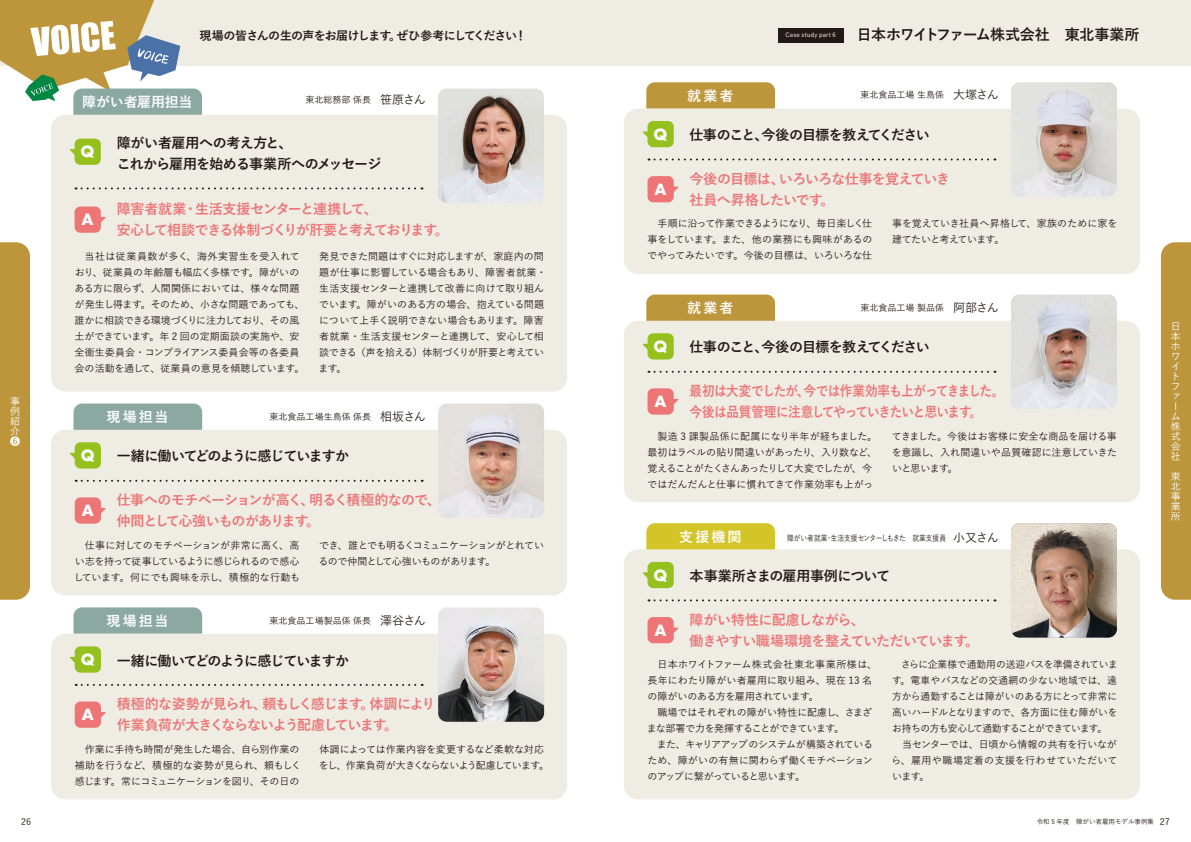
<style>
.page{position:relative;width:1191px;height:842px;background:#fff}
.page>*{position:absolute;margin:0;border:0;box-sizing:border-box;transform-origin:0 0}
.t1{font:700 15px "Yu Go";letter-spacing:-.05em;color:#231916}
.t2{font:700 15px "Futura";color:#fff}
.t3{font:700 14px/21px "Yu Go";letter-spacing:-.06em;color:#ed7576}
.t4{font:700 14px/21px "Yu Go";letter-spacing:-.06em;color:#231916}
.t5{font:700 14px/21px "Yu Go";letter-spacing:-.06em;color:#ed7576;scale:.9 1}
.t6{font:700 14px "Yu Go";letter-spacing:-.085em;color:#231916}
.t7{font:700 14px "Yu Go";letter-spacing:.145em;color:#fff}
.t8{font:700 14px "Yu Go";letter-spacing:-.02em;color:#fff}
.t9{font:700 12px "Yu Go";letter-spacing:-.065em;color:#231916}
.t10{font:500 10px/16px "Yu Go";letter-spacing:-.02em;color:#231916}
.t11{font:500 10px/16px "Yu Go";color:#231916}
.t12{font:500 10px/16px "Yu Go";letter-spacing:-.06em;color:#231916}
.t13{font:500 10px/10px "Yu Go";color:#fff;text-align:justify}
.t14{font:500 9px "Yu Go";color:#231916}
.t15{font:500 8px "Yu Go";color:#231916;scale:.84 1}
.t16{font:500 6.5px "Yu Go";color:#231916}
.t17{font:500 6px "Yu Go";letter-spacing:.03em;color:#fff}
.s1{font-size:12px}
.s2{font-size:9px}
</style>
<div class="page">
<div style="left:0;top:0;width:1191px;height:65px;background:#efece3"></div>
<div style="left:0;top:242px;width:30px;height:358px;background:#bd963c"></div>
<div style="left:1161px;top:242px;width:30px;height:358px;background:#bd963c"></div>
<div style="left:778px;top:28px;width:65px;height:14px;background:#231916"></div>
<div style="left:51px;top:115px;width:516px;height:277px;background:#efece3;border-radius:14px"></div>
<svg style="left:76px;top:187px;width:346px;height:2px"></svg>
<svg style="left:0;top:0;width:202px;height:115px"></svg>
<div style="left:75px;top:207px;width:26px;height:26px;background:#ed7576;border-radius:6px"></div>
<svg style="left:100px;top:217px;width:6px;height:8px"></svg>
<div style="left:75px;top:139px;width:26px;height:26px;background:#96c01d;border-radius:6px"></div>
<svg style="left:69px;top:149px;width:6px;height:8px"></svg>
<img style="left:438px;top:89px;width:106px;height:114px">
<div style="left:51px;top:430px;width:516px;height:165px;background:#efece3;border-radius:14px"></div>
<svg style="left:76px;top:480px;width:347px;height:2px"></svg>
<div style="left:75px;top:497px;width:26px;height:27px;background:#ed7576;border-radius:6px"></div>
<svg style="left:101px;top:508px;width:5px;height:5px"></svg>
<div style="left:75px;top:442px;width:26px;height:26px;background:#96c01d;border-radius:6px"></div>
<svg style="left:70px;top:453px;width:5px;height:7px"></svg>
<img style="left:438px;top:404px;width:106px;height:114px">
<div style="left:73px;top:404px;width:129px;height:26px;background:#8ba9a1"></div>
<div style="left:624px;top:108px;width:516px;height:166px;background:#efece3;border-radius:14px"></div>
<svg style="left:648px;top:158px;width:347px;height:2px"></svg>
<div style="left:647px;top:176px;width:27px;height:26px;background:#ed7576;border-radius:6px"></div>
<svg style="left:673px;top:187px;width:6px;height:7px"></svg>
<div style="left:647px;top:121px;width:27px;height:26px;background:#96c01d;border-radius:6px"></div>
<svg style="left:642px;top:131px;width:6px;height:8px"></svg>
<img style="left:1011px;top:82px;width:106px;height:115px">
<div style="left:646px;top:82px;width:129px;height:26px;background:#bd963c"></div>
<div style="left:624px;top:321px;width:516px;height:181px;background:#efece3;border-radius:14px"></div>
<svg style="left:648px;top:371px;width:347px;height:2px"></svg>
<div style="left:647px;top:388px;width:27px;height:27px;background:#ed7576;border-radius:6px"></div>
<svg style="left:673px;top:399px;width:6px;height:7px"></svg>
<div style="left:647px;top:333px;width:27px;height:26px;background:#96c01d;border-radius:6px"></div>
<svg style="left:642px;top:344px;width:6px;height:7px"></svg>
<img style="left:1011px;top:295px;width:106px;height:114px">
<div style="left:646px;top:295px;width:129px;height:26px;background:#bd963c"></div>
<svg style="left:73px;top:607px;width:129px;height:27px;background:#8faca4"></svg>
<div style="left:51px;top:634px;width:516px;height:165px;background:#efece3;border-radius:14px"></div>
<svg style="left:76px;top:684px;width:347px;height:2px"></svg>
<div style="left:75px;top:701px;width:26px;height:27px;background:#ed7576;border-radius:6px"></div>
<svg style="left:101px;top:712px;width:5px;height:6px"></svg>
<div style="left:75px;top:646px;width:26px;height:27px;background:#96c01d;border-radius:6px"></div>
<svg style="left:70px;top:657px;width:5px;height:7px"></svg>
<img style="left:438px;top:607px;width:106px;height:115px">
<div style="left:624px;top:549px;width:516px;height:250px;background:#efece3;border-radius:14px"></div>
<img style="left:1011px;top:523px;width:106px;height:114px">
<svg style="left:648px;top:599px;width:347px;height:2px"></svg>
<div style="left:647px;top:617px;width:27px;height:26px;background:#ed7576;border-radius:6px"></div>
<svg style="left:673px;top:627px;width:6px;height:8px"></svg>
<div style="left:647px;top:562px;width:27px;height:26px;background:#96c01d;border-radius:6px"></div>
<svg style="left:642px;top:572px;width:6px;height:8px"></svg>
<div style="left:646px;top:523px;width:129px;height:26px;background:#d3c428"></div>
<p class="t13" style="left:10px;top:395px;width:11px">事例紹介❻</p>
<p class="t9" style="left:200px;top:29px;width:328px">現場の皆さんの生の声をお届けします。ぜひ参考にしてください！</p>
<h2 class="t8" style="left:82px;top:94px;width:112px">障がい者雇用担当</h2>
<p class="t14" style="left:305px;top:91px;width:122px">東北総務部 係長　<span class="s1">笹原さん</span></p>
<h2 class="t4" style="left:117px;top:133px;width:266px">障がい者雇用への考え方と、<br>これから雇用を始める事業所へのメッセージ</h2>
<h2 class="t3" style="left:117px;top:199px;width:334px">障害者就業・生活支援センターと連携して、<br>安心して相談できる体制づくりが肝要と考えております。</h2>
<p class="t10" style="left:74px;top:247px;width:231px;text-align:center">当社は従業員数が多く、海外実習生を受入れて<br>おり、従業員の年齢層も幅広く多様です。障がいのある方に限らず、人間関係においては、様々な問題が発生し得ます。そのため、小さな問題であっても、誰かに相談できる環境づくりに注力しており、その風土ができています。年 2 回の定期面談の実施や、安全衛生委員会・コンプライアンス委員会等の各委員会の活動を通して、従業員の意見を傾聴しています。</p>
<p class="t10" style="left:318px;top:247px;width:229px">発見できた問題はすぐに対応しますが、家庭内の問題が仕事に影響している場合もあり、障害者就業・生活支援センターと連携して改善に向けて取り組んでいます。障がいのある方の場合、抱えている問題について上手く説明できない場合もあります。障害者就業・生活支援センターと連携して、安心して相談できる（声を拾える）体制づくりが肝要と考えています。</p>
<h1 class="t2" style="left:81px;top:141px;width:15px">Q</h1>
<h1 class="t2" style="left:82px;top:209px;width:14px">A</h1>
<h1 class="t2" style="left:81px;top:445px;width:15px">Q</h1>
<h1 class="t2" style="left:82px;top:500px;width:14px">A</h1>
<h2 class="t7" style="left:107px;top:409px;width:63px">現場担当</h2>
<p class="t14" style="left:270px;top:408px;width:158px">東北食品工場生鳥係 係長　<span class="s1">相坂さん</span></p>
<h2 class="t6" style="left:117px;top:448px;width:234px">一緒に働いてどのように感じていますか</h2>
<h2 class="t3" style="left:117px;top:490px;width:325px">仕事へのモチベーションが高く、明るく積極的なので、仲間として心強いものがあります。</h2>
<p class="t10" style="left:74px;top:536px;width:228px;text-align:justify;text-indent:11px">仕事に対してのモチベーションが非常に高く、高い志を持って従事しているように感じられるので感心しています。何にでも興味を示し、積極的な行動も</p>
<p class="t12" style="left:319px;top:536px;width:227px">でき、誰とでも明るくコミュニケーションがとれているので仲間として心強いものがあります。</p>
<h1 class="t2" style="left:81px;top:649px;width:15px">Q</h1>
<h1 class="t2" style="left:82px;top:704px;width:14px">A</h1>
<h2 class="t7" style="left:107px;top:613px;width:63px">現場担当</h2>
<p class="t14" style="left:270px;top:612px;width:158px">東北食品工場製品係 係長　<span class="s1">澤谷さん</span></p>
<h2 class="t6" style="left:117px;top:652px;width:234px">一緒に働いてどのように感じていますか</h2>
<h2 class="t3" style="left:117px;top:694px;width:320px">積極的な姿勢が見られ、頼もしく感じます。体調により作業負荷が大きくならないよう配慮しています。</h2>
<p class="t10" style="left:75px;top:740px;width:228px;text-indent:10px">作業に手待ち時間が発生した場合、自ら別作業の補助を行うなど、積極的な姿勢が見られ、頼もしく感じます。常にコミュニケーションを図り、その日の</p>
<p class="t10" style="left:319px;top:740px;width:232px">体調によっては作業内容を変更するなど柔軟な対応をし、作業負荷が大きくならないよう配慮しています。</p>
<h1 class="t2" style="left:653px;top:123px;width:15px">Q</h1>
<h1 class="t2" style="left:654px;top:178px;width:14px">A</h1>
<h2 class="t7" style="left:687px;top:88px;width:48px">就業者</h2>
<p class="t17" style="left:785px;top:30px;width:52px">Case study part 6</p>
<h1 class="t1" style="left:857px;top:26px;width:284px">日本ホワイトファーム株式会社　東北事業所</h1>
<p class="t14" style="left:860px;top:87px;width:140px">東北食品工場 生鳥係　<span class="s1">大塚さん</span></p>
<h2 class="t4" style="left:689px;top:125px;width:242px">仕事のこと、今後の目標を教えてください</h2>
<h2 class="t3" style="left:689px;top:169px;width:262px">今後の目標は、いろいろな仕事を覚えていき社員へ昇格したいです。</h2>
<p class="t10" style="left:647px;top:214px;width:227px;text-align:justify;text-indent:10px">手順に沿って作業できるようになり、毎日楽しく仕事をしています。また、他の業務にも興味があるのでやってみたいです。今後の目標は、いろいろな仕</p>
<p class="t10" style="left:892px;top:214px;width:227px">事を覚えていき社員へ昇格して、家族のために家を建てたいと考えています。</p>
<h1 class="t2" style="left:653px;top:336px;width:15px">Q</h1>
<h1 class="t2" style="left:654px;top:391px;width:14px">A</h1>
<h2 class="t7" style="left:687px;top:300px;width:48px">就業者</h2>
<p class="t14" style="left:860px;top:299px;width:140px">東北食品工場 製品係　<span class="s1">阿部さん</span></p>
<h2 class="t4" style="left:689px;top:337px;width:242px">仕事のこと、今後の目標を教えてください</h2>
<h2 class="t5" style="left:689px;top:381px;width:351px">最初は大変でしたが、今では作業効率も上がってきました。今後は品質管理に注意してやっていきたいと思います。</h2>
<p class="t10" style="left:647px;top:427px;width:231px;text-indent:10px">製造 3 課製品係に配属になり半年が経ちました。最初はラベルの貼り間違いがあったり、入り数など、覚えることがたくさんあったりして大変でしたが、今ではだんだんと仕事に慣れてきて作業効率も上がっ</p>
<p class="t10" style="left:891px;top:427px;width:227px;text-align:justify">てきました。今後はお客様に安全な商品を届ける事を意識し、入れ間違いや品質確認に注意していきたいと思います。</p>
<h1 class="t2" style="left:653px;top:564px;width:15px">Q</h1>
<h1 class="t2" style="left:654px;top:619px;width:14px">A</h1>
<h2 class="t7" style="left:679px;top:529px;width:64px">支援機関</h2>
<p class="t15" style="left:787px;top:530px;width:253px">障がい者就業・生活支援センターしもきた　就業支援員 <span class="s1">小又さん</span></p>
<h2 class="t4" style="left:689px;top:566px;width:202px">本事業所さまの雇用事例について</h2>
<h2 class="t3" style="left:689px;top:610px;width:291px">障がい特性に配慮しながら、<br>働きやすい職場環境を整えていただいています。</h2>
<p class="t11" style="left:647px;top:655px;width:231px;text-indent:10px">日本ホワイトファーム株式会社東北事業所様は、長年にわたり障がい者雇用に取り組み、現在 13 名の障がいのある方を雇用されています。</p>
<p class="t10" style="left:647px;top:703px;width:227px;text-indent:11px">職場ではそれぞれの障がい特性に配慮し、さまざまな部署で力を発揮することができています。</p>
<p class="t10" style="left:647px;top:735px;width:227px;text-align:justify;text-indent:9px">また、キャリアアップのシステムが構築されているため、障がいの有無に関わらず働くモチベーションのアップに繋がっていると思います。</p>
<p class="t10" style="left:892px;top:655px;width:227px;text-align:justify;text-indent:9px">さらに企業様で通勤用の送迎バスを準備されています。電車やバスなどの交通網の少ない地域では、遠方から通勤することは障がいのある方にとって非常に高いハードルとなりますので、各方面に住む障がいをお持ちの方も安心して通勤することができています。</p>
<p class="t10" style="left:891px;top:735px;width:228px;text-align:justify;text-indent:11px">当センターでは、日頃から情報の共有を行いながら、雇用や職場定着の支援を行わせていただいています。</p>
<p class="t13" style="left:1171px;top:320px;width:11px;text-align:left">日本ホワイトファーム株式会社</p>
<p class="t13" style="left:1171px;top:470px;width:11px">東北事業所</p>
<p class="t14" style="left:21px;top:813px;width:11px">26</p>
<p class="t16" style="left:1036px;top:816px;width:134px">令和 5 年度　障がい者雇用モデル事例集 <span class="s2">27</span></p>
</div>
